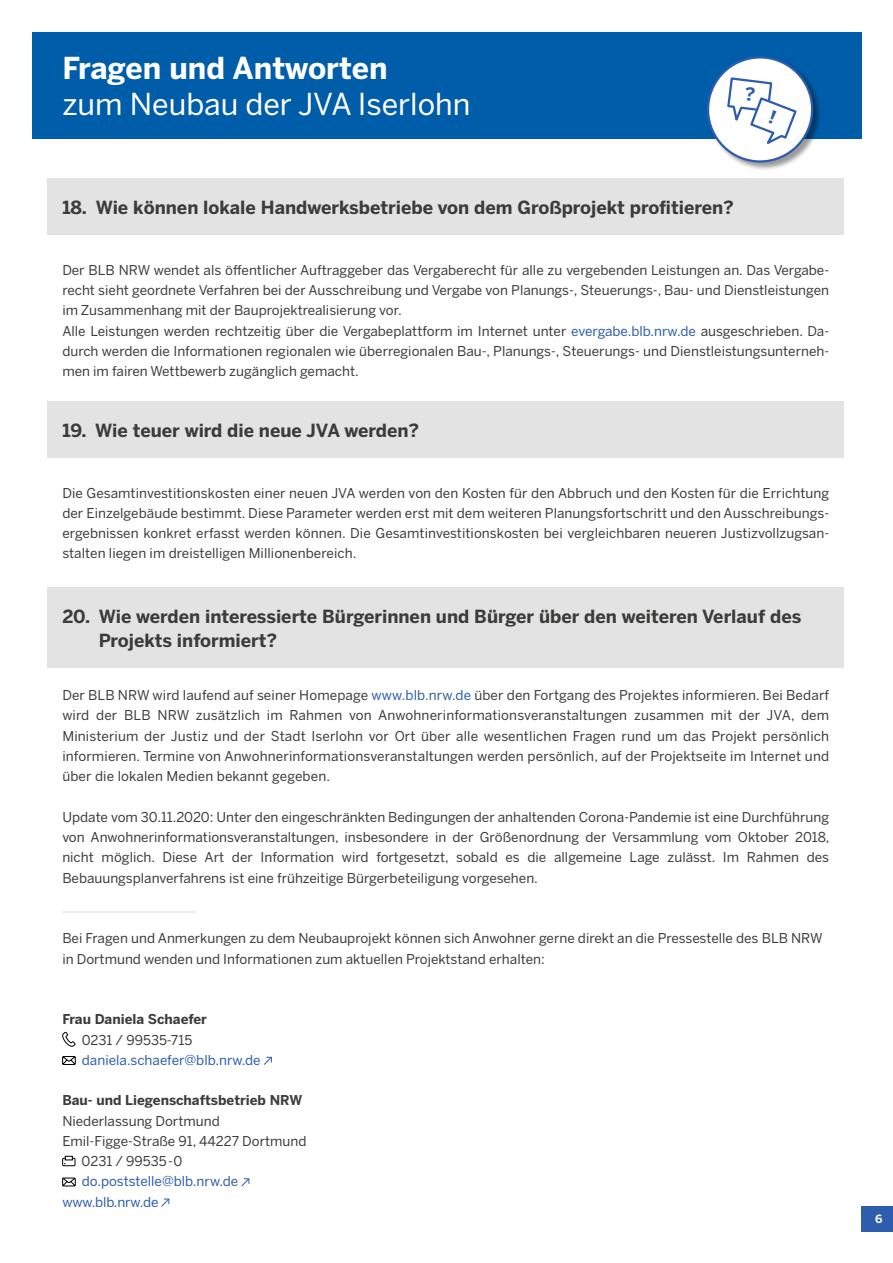
<style>
.page{position:relative;width:893px;height:1263px;background:#fff}
.page>*{position:absolute;margin:0;border:0;box-sizing:border-box;transform-origin:0 0}
.t1{font:30px "Benton Sans";color:#fff}
.t2{font:700 30px "Benton Sans";color:#fff}
.t3{font:700 18px/24px "Benton Sans";color:#3c3c3b}
.t4{font:13.5px/20.2px "Benton Sans";color:#3c3c3b;text-align:justify}
.t5{font:13.5px/20.2px "Benton Sans";color:#2e5dad}
.t6{font:700 13.5px "Benton Sans";color:#3c3c3b}
.t7{font:700 11.25px "Benton Sans";color:#fff}
.s1{color:#2e5dad}
</style>
<div class="page">
<div style="left:861px;top:1206px;width:32px;height:26px;background:#2e5dad"></div>
<div style="left:47px;top:179px;width:797px;height:56px;background:#e3e3e3"></div>
<div style="left:47px;top:401px;width:797px;height:57px;background:#e3e3e3"></div>
<div style="left:47px;top:587px;width:797px;height:81px;background:#e3e3e3"></div>
<hr style="left:62px;top:912px;width:134px;height:1px;background:#000">
<div style="left:62px;top:1158px;width:13px;height:8px;border:1px solid #000"></div>
<svg style="left:64px;top:1156px;width:9px;height:8px"></svg>
<svg style="left:62px;top:1177px;width:14px;height:9px"></svg>
<svg style="left:241px;top:1178px;width:9px;height:9px"></svg>
<svg style="left:161px;top:1198px;width:9px;height:9px"></svg>
<div style="left:32px;top:32px;width:829px;height:106px;background:#005da9"></div>
<div style="left:707px;top:56px;width:115px;height:116px;background:#000;opacity:.4"></div>
<svg style="left:62px;top:1031px;width:14px;height:16px"></svg>
<svg style="left:62px;top:1056px;width:14px;height:9px"></svg>
<svg style="left:263px;top:1056px;width:9px;height:9px"></svg>
<svg style="left:702px;top:56px;width:116px;height:111px"></svg>
<h1 class="t2" style="left:62px;top:50px;width:327px">Fragen und Antworten</h1>
<h1 class="t1" style="left:62px;top:87px;width:410px">zum Neubau der JVA Iserlohn</h1>
<h2 class="t3" style="left:62px;top:195px;width:673px">18. Wie können lokale Handwerksbetriebe von dem Großprojekt profitieren?</h2>
<p class="t4" style="left:62px;top:260px;width:768px;text-align:left">Der BLB NRW wendet als öffentlicher Auftraggeber das Vergaberecht für alle zu vergebenden Leistungen an. Das Vergabe&shy;recht sieht geordnete Verfahren bei der Ausschreibung und Vergabe von Planungs-, Steuerungs-, Bau- und Dienstleistungen im Zusammenhang mit der Bauprojektrealisierung vor.<br>Alle Leistungen werden rechtzeitig über die Vergabeplattform im Internet unter <span class="s1">evergabe.blb.nrw.de</span> ausgeschrieben. Da&shy;durch werden die Informationen regionalen wie überregionalen Bau-, Planungs-, Steuerungs- und Dienstleistungsunterneh&shy;men im fairen Wettbewerb zugänglich gemacht.</p>
<h2 class="t3" style="left:62px;top:418px;width:358px">19. Wie teuer wird die neue JVA werden?</h2>
<p class="t4" style="left:62px;top:482px;width:768px">Die Gesamtinvestitionskosten einer neuen JVA werden von den Kosten für den Abbruch und den Kosten für die Errichtung der Einzelgebäude bestimmt. Diese Parameter werden erst mit dem weiteren Planungsfortschritt und den Ausschreibungs&shy;ergebnissen konkret erfasst werden können. Die Gesamtinvestitionskosten bei vergleichbaren neueren Justizvollzugsan&shy;stalten liegen im dreistelligen Millionenbereich.</p>
<h2 class="t3" style="left:99px;top:604px;width:704px;text-indent:-36px">20. Wie werden interessierte Bürgerinnen und Bürger über den weiteren Verlauf des<br>Projekts informiert?</h2>
<p class="t4" style="left:62px;top:685px;width:768px">Der BLB NRW wird laufend auf seiner Homepage <span class="s1">www.blb.nrw.de</span> über den Fortgang des Projektes informieren. Bei Bedarf wird der BLB NRW zusätzlich im Rahmen von Anwohnerinformationsveranstaltungen zusammen mit der JVA, dem Ministerium der Justiz und der Stadt Iserlohn vor Ort über alle wesentlichen Fragen rund um das Projekt persönlich informieren. Termine von Anwohnerinformationsveranstaltungen werden persönlich, auf der Projektseite im Internet und über die lokalen Medien bekannt gegeben.</p>
<p class="t4" style="left:62px;top:806px;width:769px">Update vom 30.11.2020: Unter den eingeschränkten Bedingungen der anhaltenden Corona-Pandemie ist eine Durchführung von Anwohnerinformationsveranstaltungen, insbesondere in der Größenordnung der Versammlung vom Oktober 2018, nicht möglich. Diese Art der Information wird fortgesetzt, sobald es die allgemeine Lage zulässt. Im Rahmen des Bebauungsplanverfahrens ist eine frühzeitige Bürgerbeteiligung vorgesehen.</p>
<p class="t4" style="left:62px;top:928px;width:762px">Bei Fragen und Anmerkungen zu dem Neubauprojekt können sich Anwohner gerne direkt an die Pressestelle des BLB NRW in Dortmund wenden und Informationen zum aktuellen Projektstand erhalten:</p>
<p class="t6" style="left:62px;top:1011px;width:146px">Frau Daniela Schaefer</p>
<p class="t4" style="left:82px;top:1029px;width:112px">0231 / 99535-715</p>
<p class="t5" style="left:82px;top:1049px;width:180px">daniela.schaefer@blb.nrw.de</p>
<p class="t6" style="left:62px;top:1092px;width:241px">Bau- und Liegenschaftsbetrieb NRW</p>
<p class="t4" style="left:62px;top:1110px;width:159px">Niederlassung Dortmund</p>
<p class="t4" style="left:62px;top:1130px;width:246px">Emil-Figge-Straße 91, 44227 Dortmund</p>
<p class="t4" style="left:82px;top:1151px;width:102px">0231 / 99535-0</p>
<p class="t5" style="left:62px;top:1171px;width:177px;text-indent:20px">do.poststelle@blb.nrw.de www.blb.nrw.de</p>
<p class="t7" style="left:875px;top:1212px;width:9px">6</p>
</div>
